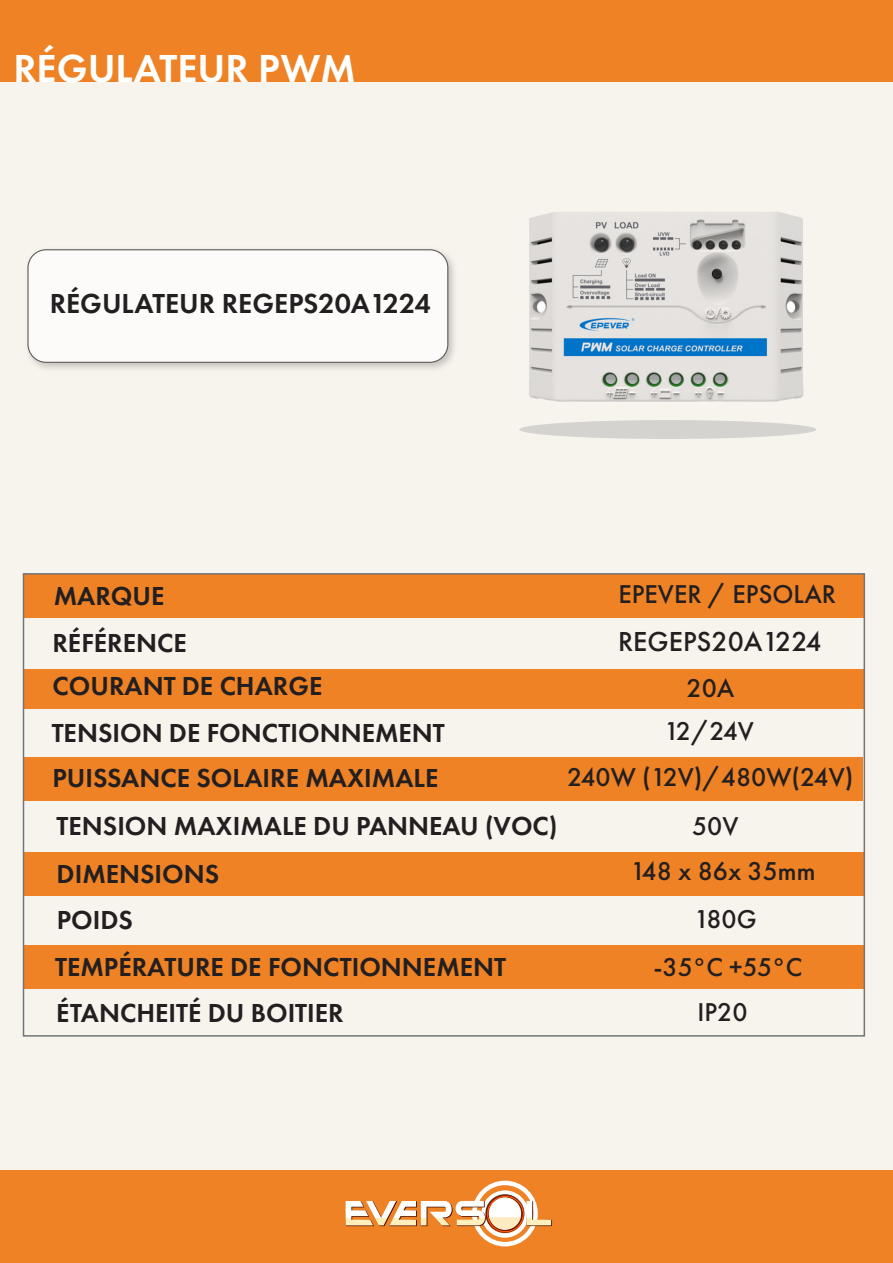
<style>
.page{position:relative;width:893px;height:1263px;background:#f7f3ed}
.page>*{position:absolute;margin:0;border:0;box-sizing:border-box;transform-origin:0 0}
.t1{font:600 40.5px "Futura PT";color:#fff}
.t2{font:600 28.5px "Futura PT";color:#231f20}
.t3{font:500 28.5px "Futura PT";color:#231f20}
.t4{font:600 27px/46.8px "Futura PT";color:#231f20}
.t5{font:500 26.7px "Futura PT";color:#231f20}
</style>
<div class="page">
<div style="left:0;top:1171px;width:893px;height:92px;background:#ee8225"></div>
<div style="left:472px;top:1181px;width:66px;height:65px;border:4px solid #fff;border-radius:50%"></div>
<div style="left:481px;top:1190px;width:48px;height:48px;border:4px solid #fff;border-radius:50%"></div>
<svg style="left:346px;top:1194px;width:206px;height:39px"></svg>
<div style="left:0;top:0;width:893px;height:81px;background:#ee8225"></div>
<div style="left:23px;top:945px;width:841px;height:44px;background:#ee8225"></div>
<div style="left:24px;top:852px;width:840px;height:44px;background:#ee8225"></div>
<div style="left:24px;top:669px;width:840px;height:39px;background:#ee8225"></div>
<div style="left:23px;top:574px;width:841px;height:44px;background:#ee8225"></div>
<div style="left:23px;top:757px;width:840px;height:43px;background:#ee8225"></div>
<img style="left:28px;top:249px;width:426px;height:120px">
<div style="left:28px;top:250px;width:420px;height:112px;background:#fff;border-radius:18px"></div>
<div style="left:27px;top:249px;width:421px;height:114px;border:1px solid #231f20;border-radius:18px"></div>
<img style="left:519px;top:212px;width:297px;height:227px">
<h1 class="t1" style="left:13px;top:43px;width:344px">RÉGULATEUR PWM</h1>
<p class="t2" style="left:50px;top:286px;width:383px">RÉGULATEUR REGEPS20A1224</p>
<p class="t4" style="left:54px;top:572px;width:112px">MARQUE</p>
<p class="t5" style="left:618px;top:578px;width:219px">EPEVER / EPSOLAR</p>
<p class="t4" style="left:52px;top:619px;width:136px">RÉFÉRENCE</p>
<p class="t3" style="left:618px;top:624px;width:205px">REGEPS20A1224</p>
<p class="t4" style="left:53px;top:663px;width:271px">COURANT DE CHARGE</p>
<p class="t5" style="left:686px;top:672px;width:49px">20A</p>
<p class="t4" style="left:52px;top:709px;width:395px">TENSION DE FONCTIONNEMENT</p>
<p class="t5" style="left:664px;top:715px;width:91px">12/24V</p>
<p class="t4" style="left:53px;top:755px;width:387px">PUISSANCE SOLAIRE MAXIMALE</p>
<p class="t5" style="left:567px;top:760px;width:288px">240W (12V)/480W(24V)</p>
<p class="t4" style="left:57px;top:802px;width:502px">TENSION MAXIMALE DU PANNEAU (VOC)</p>
<p class="t5" style="left:692px;top:810px;width:48px">50V</p>
<p class="t4" style="left:57px;top:850px;width:164px">DIMENSIONS</p>
<p class="t5" style="left:630px;top:855px;width:187px">148 x 86x 35mm</p>
<p class="t4" style="left:57px;top:896px;width:78px">POIDS</p>
<p class="t5" style="left:694px;top:903px;width:64px">180G</p>
<p class="t4" style="left:55px;top:943px;width:452px">TEMPÉRATURE DE FONCTIONNEMENT<br>ÉTANCHEITÉ DU BOITIER</p>
<p class="t5" style="left:653px;top:951px;width:150px">-35°C +55°C</p>
<p class="t5" style="left:697px;top:996px;width:52px">IP20</p>
</div>
